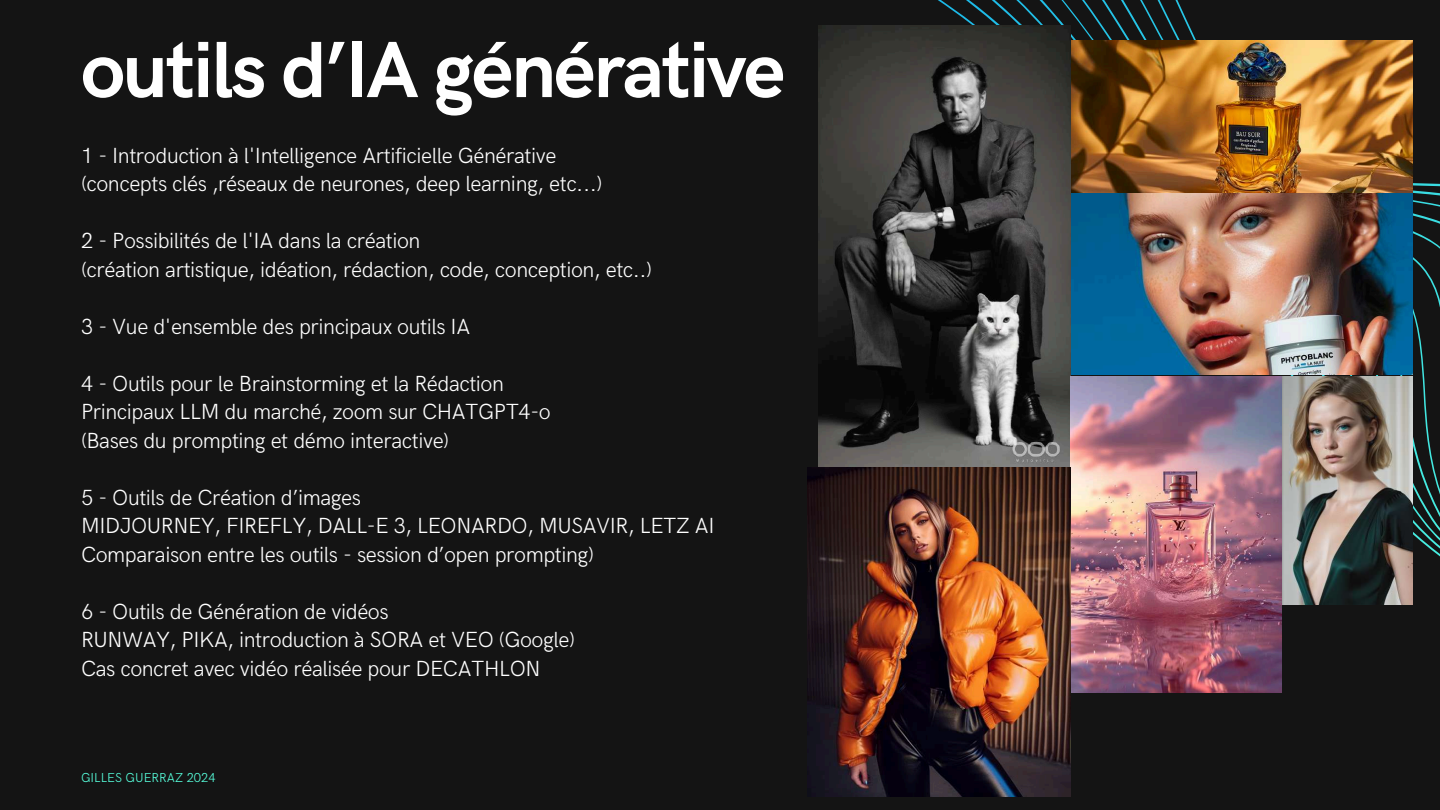
<style>
.page{position:relative;width:1440px;height:810px;background:#141414}
.page>*{position:absolute;margin:0;border:0;box-sizing:border-box;transform-origin:0 0}
.t1{font:700 80px "HK Grotesk";letter-spacing:-.03em;color:#fff}
.t2{font:300 22px/28.5px "HK Grotesk";letter-spacing:-.02em;color:#fff}
.t3{font:300 13px "HK Grotesk";color:#57ffdc}
</style>
<div class="page">
<svg style="left:818px;top:0;width:622px;height:797px"></svg>
<img style="left:1071px;top:41px;width:342px;height:333px">
<img style="left:818px;top:26px;width:253px;height:441px">
<img style="left:1282px;top:376px;width:130px;height:229px">
<img style="left:1071px;top:376px;width:210px;height:317px">
<img style="left:807px;top:467px;width:263px;height:330px">
<h1 class="t1" style="left:81px;top:25px;width:706px">outils d’IA générative</h1>
<p class="t2" style="left:81px;top:142px;width:523px">1 - Introduction à l'Intelligence Artificielle Générative (concepts clés ,réseaux de neurones, deep learning, etc...)</p>
<p class="t2" style="left:81px;top:227px;width:573px">2 - Possibilités de l'IA dans la création<br>(création artistique, idéation, rédaction, code, conception, etc..)</p>
<p class="t2" style="left:81px;top:313px;width:391px">3 - Vue d'ensemble des principaux outils IA</p>
<p class="t2" style="left:81px;top:370px;width:471px">4 - Outils pour le Brainstorming et la Rédaction<br>Principaux LLM du marché, zoom sur CHATGPT4-o (Bases du prompting et démo interactive)</p>
<p class="t2" style="left:81px;top:484px;width:635px">5 - Outils de Création d’images<br>MIDJOURNEY, FIREFLY, DALL-E 3, LEONARDO, MUSAVIR, LETZ AI<br>Comparaison entre les outils - session d’open prompting)</p>
<p class="t2" style="left:81px;top:598px;width:496px">6 - Outils de Génération de vidéos<br>RUNWAY, PIKA, introduction à SORA et VEO (Google)<br>Cas concret avec vidéo réalisée pour DECATHLON</p>
<p class="t3" style="left:81px;top:771px;width:136px">GILLES GUERRAZ 2024</p>
</div>
